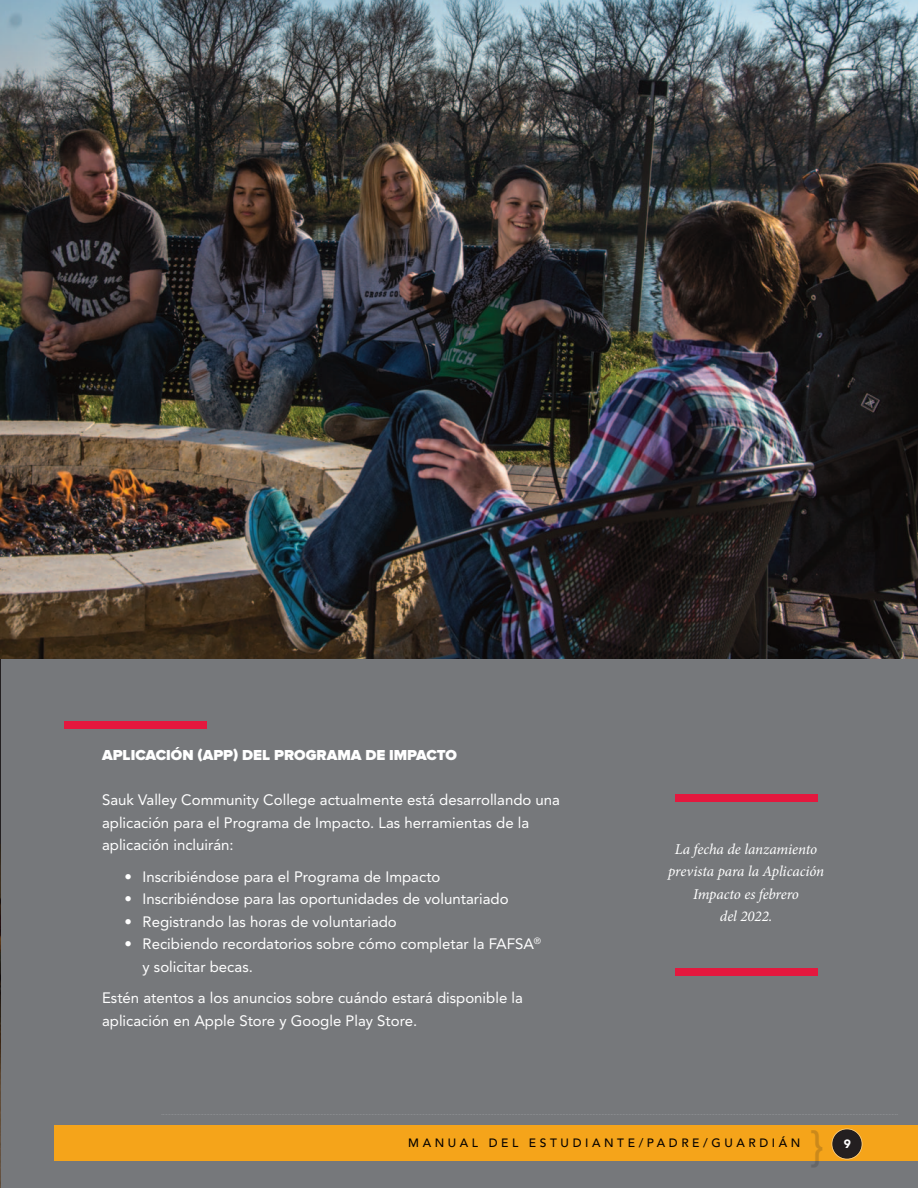
<style>
.page{position:relative;width:918px;height:1188px;background:#fff}
.page>*{position:absolute;margin:0;border:0;box-sizing:border-box;transform-origin:0 0}
.t1{font:500 42px "Avenir LT Std";color:rgb(35 31 32/.2)}
.t2{font:15px/22.5px "Avenir LT Std";color:#fff}
.t3{font:italic 15px/22.5px "Minion Pro";letter-spacing:-.005em;color:#fff;text-align:center}
.t4{font:900 15px "Proxima Nova";color:#fff}
.t5{font:500 12px "Avenir LT Std";letter-spacing:.3em;color:#070301}
.t6{font:900 12px "Avenir LT Std";color:#fff}
</style>
<div class="page">
<div style="left:0;top:652px;width:918px;height:536px;background:#76787b"></div>
<img style="left:0;top:0;width:918px;height:659px">
<img style="left:0;top:844px;width:1px;height:344px">
<div style="left:675px;top:794px;width:142px;height:8px;background:#e4183e"></div>
<div style="left:675px;top:968px;width:142px;height:8px;background:#e4183e"></div>
<div style="left:65px;top:721px;width:142px;height:8px;background:#e4183e"></div>
<div style="left:54px;top:1126px;width:864px;height:35px;background:#f5a41a"></div>
<div style="left:832px;top:1129px;width:30px;height:30px;background:#231f20;border-radius:50%"></div>
<div style="left:831px;top:1129px;width:31px;height:31px;border:2px solid #fff;border-radius:50%"></div>
<svg style="left:162px;top:1114px;width:736px;height:1px"></svg>
<p class="t4" style="left:102px;top:750px;width:356px">APLICACIÓN (APP) DEL PROGRAMA DE IMPACTO</p>
<p class="t2" style="left:102px;top:790px;width:460px">Sauk Valley Community College actualmente está desarrollando una aplicación para el Programa de Impacto. Las herramientas de la aplicación incluirán:</p>
<p class="t2" style="left:125px;top:866px;width:317px">• Inscribiéndose para el Programa de Impacto</p>
<p class="t2" style="left:125px;top:889px;width:386px">• Inscribiéndose para las oportunidades de voluntariado</p>
<p class="t2" style="left:125px;top:911px;width:274px">• Registrando las horas de voluntariado</p>
<p class="t2" style="left:143px;top:934px;width:400px;text-indent:-18px">• Recibiendo recordatorios sobre cómo completar la FAFSA<sup>® </sup>y solicitar becas.</p>
<p class="t2" style="left:102px;top:988px;width:422px">Estén atentos a los anuncios sobre cuándo estará disponible la aplicación en Apple Store y Google Play Store.</p>
<p class="t3" style="left:668px;top:839px;width:158px">La fecha de lanzamiento prevista para la Aplicación<br>Impacto es febrero<br>del 2022.</p>
<p class="t1" style="left:810px;top:1122px;width:16px">}</p>
<p class="t5" style="left:408px;top:1136px;width:394px">MANUAL DEL ESTUDIANTE/PADRE/GUARDIÁN</p>
<p class="t6" style="left:844px;top:1139px;width:9px">9</p>
</div>
